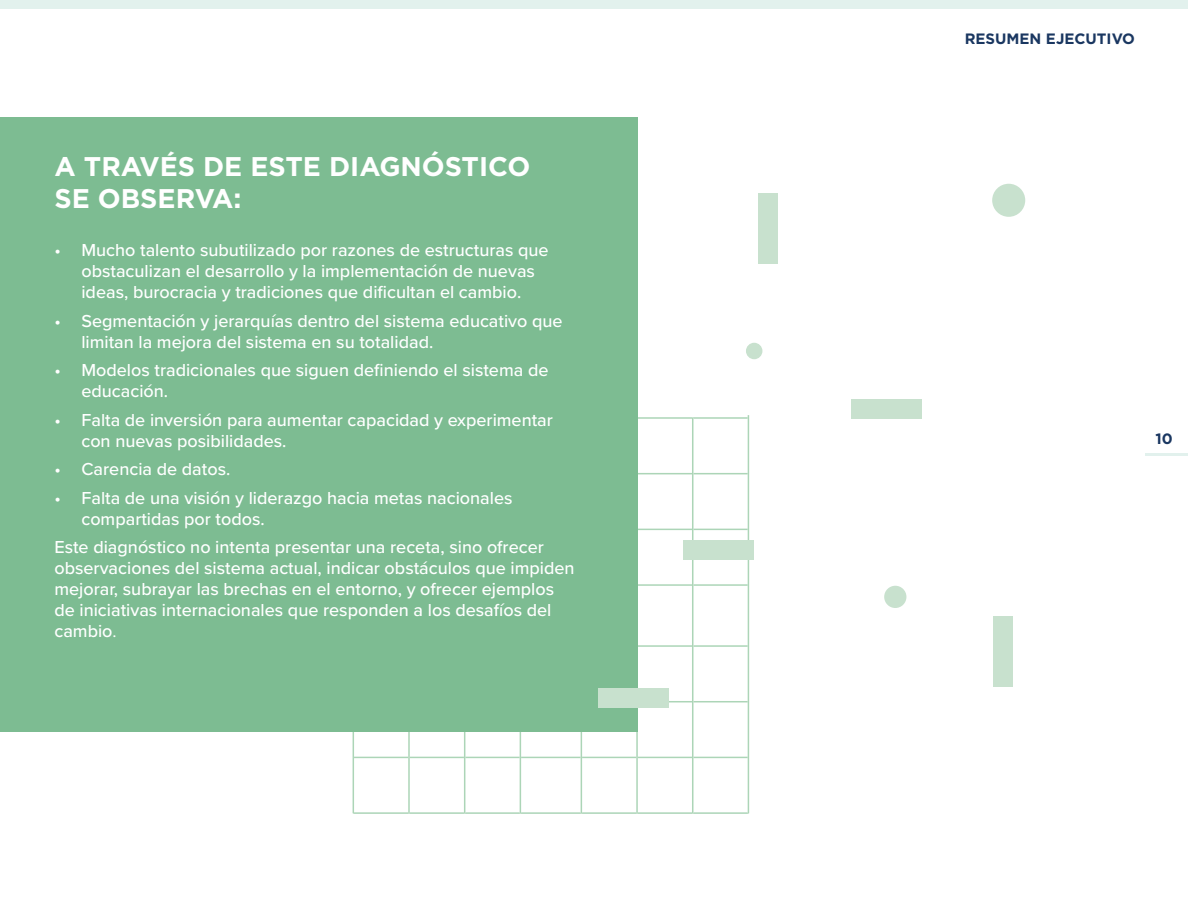
<style>
.page{position:relative;width:1188px;height:918px;background:#fff}
.page>*{position:absolute;margin:0;border:0;box-sizing:border-box;transform-origin:0 0}
.t1{font:700 27px/32.4px "Gotham";color:#fff}
.t2{font:500 18px/21px "Proxima Nova";color:#fff}
.t3{font:700 15px "Gotham";color:#1a3761}
.s1{font-weight:400}
</style>
<div class="page">
<div style="left:1px;top:0;width:1187px;height:9px;background:#e2f1ed"></div>
<hr style="left:1146px;top:453px;width:42px;height:3px;background:#e2f1ed">
<svg style="left:353px;top:415px;width:396px;height:399px"></svg>
<div style="left:0;top:117px;width:637px;height:615px;background:#7dbc92"></div>
<div style="left:851px;top:400px;width:71px;height:19px;background:#c8e1ce"></div>
<div style="left:598px;top:688px;width:71px;height:20px;background:#c8e1ce"></div>
<div style="left:758px;top:193px;width:20px;height:71px;background:#c8e1ce"></div>
<div style="left:683px;top:540px;width:70px;height:20px;background:#c8e1ce"></div>
<div style="left:993px;top:617px;width:19px;height:70px;background:#c8e1ce"></div>
<div style="left:746px;top:343px;width:16px;height:16px;background:#c8e1ce;border-radius:50%"></div>
<div style="left:992px;top:184px;width:33px;height:33px;background:#c8e1ce;border-radius:50%"></div>
<div style="left:884px;top:586px;width:22px;height:22px;background:#c8e1ce;border-radius:50%"></div>
<h1 class="t1" style="left:54px;top:150px;width:478px">A TRAVÉS DE ESTE DIAGNÓSTICO<br>SE OBSERVA:</h1>
<p class="t2" style="left:81px;top:239px;width:469px;text-indent:-27px">• Mucho talento subutilizado por razones de estructuras que obstaculizan el desarrollo y la implementación de nuevas ideas, burocracia y tradiciones que dificultan el cambio.</p>
<p class="t2" style="left:81px;top:310px;width:483px;text-indent:-27px">• Segmentación y jerarquías dentro del sistema educativo que limitan la mejora del sistema en su totalidad.</p>
<p class="t2" style="left:81px;top:359px;width:469px;text-indent:-27px">• Modelos tradicionales que siguen definiendo el sistema de educación.</p>
<p class="t2" style="left:81px;top:409px;width:473px;text-indent:-27px">• Falta de inversión para aumentar capacidad y experimentar con nuevas posibilidades.</p>
<p class="t2" style="left:54px;top:458px;width:177px">• Carencia de datos.</p>
<p class="t2" style="left:81px;top:487px;width:433px;text-indent:-27px">• Falta de una visión y liderazgo hacia metas nacionales compartidas por todos.</p>
<p class="t2" style="left:54px;top:536px;width:522px">Este diagnóstico no intenta presentar una receta, sino ofrecer observaciones del sistema actual, indicar obstáculos que impiden mejorar, subrayar las brechas en el entorno, y ofrecer ejemplos de iniciativas internacionales que responden a los desafíos del cambio<span class="s1">.</span></p>
<p class="t3" style="left:965px;top:28px;width:172px">RESUMEN EJECUTIVO</p>
<p class="t3" style="left:1155px;top:429px;width:19px">10</p>
</div>
